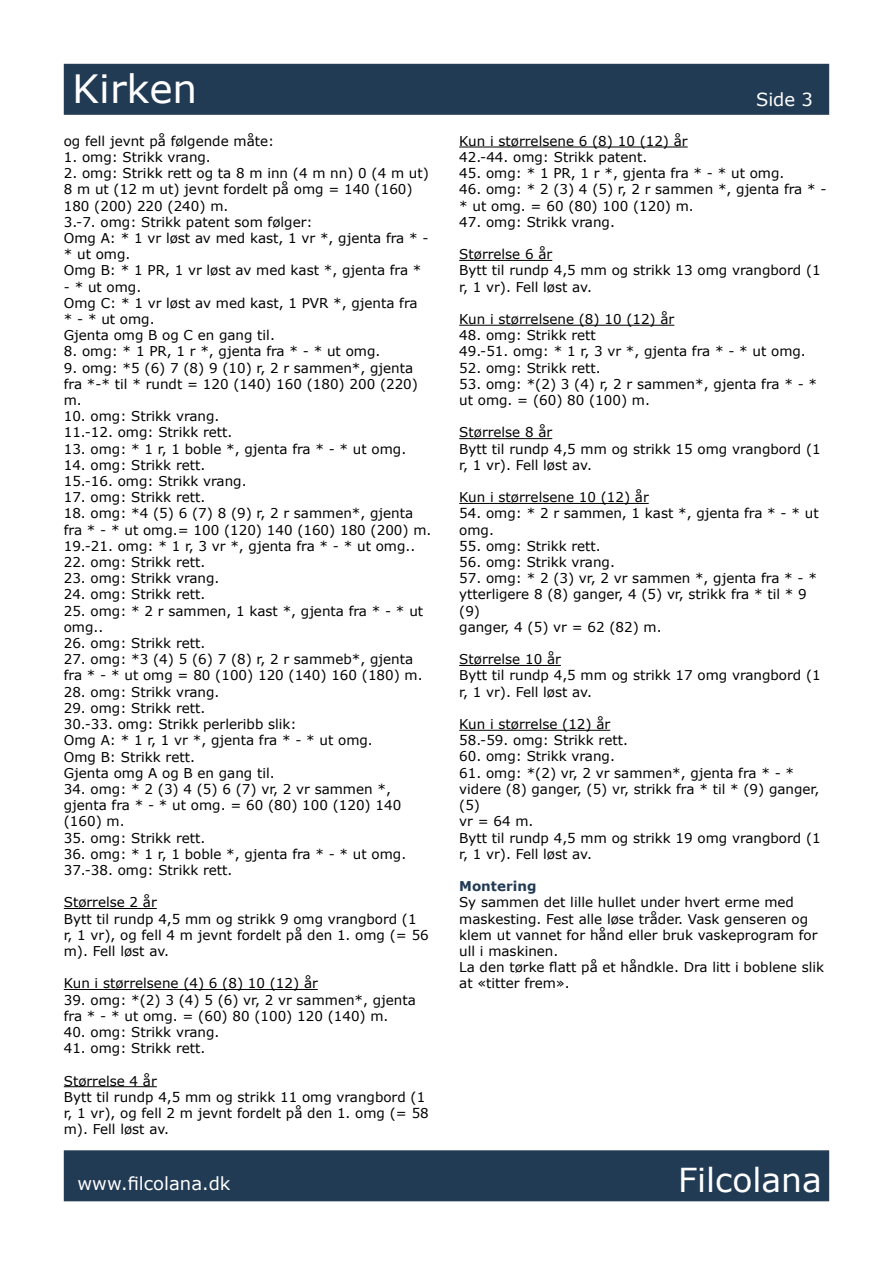
<style>
.page{position:relative;width:893px;height:1263px;background:#fff}
.page>*{position:absolute;margin:0;border:0;box-sizing:border-box;transform-origin:0 0}
.t1{font:39px "Verdana";color:#fff}
.t2{font:33px "Verdana";color:#fff}
.t3{font:18px "Verdana";color:#fff}
.t4{font:13.5px/16.2px "Verdana";color:#000}
.t5{font:700 13.5px "Verdana";color:#223b54}
</style>
<div class="page">
<div style="left:64px;top:64px;width:765px;height:51px;background:#223b54;border:2px solid #243c54"></div>
<div style="left:64px;top:1150px;width:765px;height:51px;background:#223b54;border:2px solid #243c54"></div>
<hr style="left:64px;top:908px;width:93px;height:1px;background:#000">
<hr style="left:64px;top:989px;width:254px;height:1px;background:#000">
<hr style="left:64px;top:1086px;width:93px;height:1px;background:#000">
<hr style="left:459px;top:147px;width:229px;height:1px;background:#000">
<hr style="left:459px;top:260px;width:93px;height:1px;background:#000">
<hr style="left:459px;top:325px;width:215px;height:1px;background:#000">
<hr style="left:459px;top:438px;width:93px;height:1px;background:#000">
<hr style="left:459px;top:503px;width:190px;height:1px;background:#000">
<hr style="left:459px;top:665px;width:102px;height:1px;background:#000">
<hr style="left:459px;top:730px;width:151px;height:1px;background:#000">
<h1 class="t1" style="left:72px;top:62px;width:126px">Kirken</h1>
<p class="t4" style="left:64px;top:133px;width:212px">og fell jevnt på følgende måte:</p>
<p class="t4" style="left:64px;top:149px;width:149px">1. omg: Strikk vrang.</p>
<p class="t4" style="left:64px;top:165px;width:367px">2. omg: Strikk rett og ta 8 m inn (4 m nn) 0 (4 m ut)<br>8 m ut (12 m ut) jevnt fordelt på omg = 140 (160)<br>180 (200) 220 (240) m.<br>3.-7. omg: Strikk patent som følger:<br>Omg A: * 1 vr løst av med kast, 1 vr *, gjenta fra * - * ut omg.<br>Omg B: * 1 PR, 1 vr løst av med kast *, gjenta fra *</p>
<p class="t4" style="left:64px;top:278px;width:355px">- * ut omg.<br>Omg C: * 1 vr løst av med kast, 1 PVR *, gjenta fra * - * ut omg.<br>Gjenta omg B og C en gang til.</p>
<p class="t4" style="left:64px;top:343px;width:318px">8. omg: * 1 PR, 1 r *, gjenta fra * - * ut omg.</p>
<p class="t4" style="left:64px;top:359px;width:356px">9. omg: *5 (6) 7 (8) 9 (10) r, 2 r sammen*, gjenta fra *-* til * rundt = 120 (140) 160 (180) 200 (220) m.</p>
<p class="t4" style="left:64px;top:408px;width:170px">10. omg: Strikk vrang.<br>11.-12. omg: Strikk rett.</p>
<p class="t4" style="left:64px;top:440px;width:344px">13. omg: * 1 r, 1 boble *, gjenta fra * - * ut omg.</p>
<p class="t4" style="left:64px;top:457px;width:184px">14. omg: Strikk rett.<br>15.-16. omg: Strikk vrang.</p>
<p class="t4" style="left:64px;top:489px;width:143px">17. omg: Strikk rett.</p>
<p class="t4" style="left:64px;top:505px;width:369px">18. omg: *4 (5) 6 (7) 8 (9) r, 2 r sammen*, gjenta fra * - * ut omg.= 100 (120) 140 (160) 180 (200) m.<br>19.-21. omg: * 1 r, 3 vr *, gjenta fra * - * ut omg..</p>
<p class="t4" style="left:64px;top:554px;width:143px">22. omg: Strikk rett.</p>
<p class="t4" style="left:64px;top:570px;width:157px">23. omg: Strikk vrang.</p>
<p class="t4" style="left:64px;top:586px;width:143px">24. omg: Strikk rett.</p>
<p class="t4" style="left:64px;top:602px;width:361px">25. omg: * 2 r sammen, 1 kast *, gjenta fra * - * ut omg..</p>
<p class="t4" style="left:64px;top:635px;width:143px">26. omg: Strikk rett.</p>
<p class="t4" style="left:64px;top:651px;width:360px">27. omg: *3 (4) 5 (6) 7 (8) r, 2 r sammeb*, gjenta fra * - * ut omg = 80 (100) 120 (140) 160 (180) m.</p>
<p class="t4" style="left:64px;top:683px;width:157px">28. omg: Strikk vrang.</p>
<p class="t4" style="left:64px;top:700px;width:311px">29. omg: Strikk rett.<br>30.-33. omg: Strikk perleribb slik:<br>Omg A: * 1 r, 1 vr *, gjenta fra * - * ut omg.<br>Omg B: Strikk rett.<br>Gjenta omg A og B en gang til.</p>
<p class="t4" style="left:64px;top:781px;width:339px">34. omg: * 2 (3) 4 (5) 6 (7) vr, 2 vr sammen *, gjenta fra * - * ut omg. = 60 (80) 100 (120) 140 (160) m.</p>
<p class="t4" style="left:64px;top:829px;width:143px">35. omg: Strikk rett.</p>
<p class="t4" style="left:64px;top:845px;width:344px">36. omg: * 1 r, 1 boble *, gjenta fra * - * ut omg.<br>37.-38. omg: Strikk rett.</p>
<p class="t4" style="left:64px;top:894px;width:367px">Størrelse 2 år<br>Bytt til rundp 4,5 mm og strikk 9 omg vrangbord (1<br>r, 1 vr), og fell 4 m jevnt fordelt på den 1. omg (= 56 m). Fell løst av.</p>
<p class="t4" style="left:64px;top:975px;width:256px">Kun i størrelsene (4) 6 (8) 10 (12) år</p>
<p class="t4" style="left:64px;top:991px;width:354px">39. omg: *(2) 3 (4) 5 (6) vr, 2 vr sammen*, gjenta fra * - * ut omg. = (60) 80 (100) 120 (140) m.</p>
<p class="t4" style="left:64px;top:1024px;width:157px">40. omg: Strikk vrang.</p>
<p class="t4" style="left:64px;top:1040px;width:143px">41. omg: Strikk rett.</p>
<p class="t4" style="left:64px;top:1072px;width:367px">Størrelse 4 år<br>Bytt til rundp 4,5 mm og strikk 11 omg vrangbord (1 r, 1 vr), og fell 2 m jevnt fordelt på den 1. omg (= 58 m). Fell løst av.</p>
<h3 class="t3" style="left:756px;top:87px;width:58px">Side 3</h3>
<p class="t4" style="left:459px;top:133px;width:230px">Kun i størrelsene 6 (8) 10 (12) år<br>42.-44. omg: Strikk patent.</p>
<p class="t4" style="left:459px;top:165px;width:327px">45. omg: * 1 PR, 1 r *, gjenta fra * - * ut omg.</p>
<p class="t4" style="left:459px;top:181px;width:369px">46. omg: * 2 (3) 4 (5) r, 2 r sammen *, gjenta fra * - * ut omg. = 60 (80) 100 (120) m.</p>
<p class="t4" style="left:459px;top:214px;width:157px">47. omg: Strikk vrang.</p>
<p class="t4" style="left:459px;top:246px;width:363px">Størrelse 6 år<br>Bytt til rundp 4,5 mm og strikk 13 omg vrangbord (1 r, 1 vr). Fell løst av.</p>
<p class="t4" style="left:459px;top:311px;width:217px">Kun i størrelsene (8) 10 (12) år</p>
<p class="t4" style="left:459px;top:327px;width:348px">48. omg: Strikk rett<br>49.-51. omg: * 1 r, 3 vr *, gjenta fra * - * ut omg.</p>
<p class="t4" style="left:459px;top:359px;width:143px">52. omg: Strikk rett.</p>
<p class="t4" style="left:459px;top:376px;width:359px">53. omg: *(2) 3 (4) r, 2 r sammen*, gjenta fra * - * ut omg. = (60) 80 (100) m.</p>
<p class="t4" style="left:459px;top:424px;width:363px">Størrelse 8 år<br>Bytt til rundp 4,5 mm og strikk 15 omg vrangbord (1 r, 1 vr). Fell løst av.</p>
<p class="t4" style="left:459px;top:489px;width:191px">Kun i størrelsene 10 (12) år</p>
<p class="t4" style="left:459px;top:505px;width:361px">54. omg: * 2 r sammen, 1 kast *, gjenta fra * - * ut omg.</p>
<p class="t4" style="left:459px;top:538px;width:143px">55. omg: Strikk rett.</p>
<p class="t4" style="left:459px;top:554px;width:157px">56. omg: Strikk vrang.</p>
<p class="t4" style="left:459px;top:570px;width:359px">57. omg: * 2 (3) vr, 2 vr sammen *, gjenta fra * - * ytterligere 8 (8) ganger, 4 (5) vr, strikk fra * til * 9 (9)<br>ganger, 4 (5) vr = 62 (82) m.</p>
<p class="t4" style="left:459px;top:651px;width:363px">Størrelse 10 år<br>Bytt til rundp 4,5 mm og strikk 17 omg vrangbord (1 r, 1 vr). Fell løst av.</p>
<p class="t4" style="left:459px;top:716px;width:170px">Kun i størrelse (12) år<br>58.-59. omg: Strikk rett.</p>
<p class="t4" style="left:459px;top:748px;width:157px">60. omg: Strikk vrang.</p>
<p class="t4" style="left:459px;top:764px;width:363px">61. omg: *(2) vr, 2 vr sammen*, gjenta fra * - * videre (8) ganger, (5) vr, strikk fra * til * (9) ganger, (5)<br>vr = 64 m.<br>Bytt til rundp 4,5 mm og strikk 19 omg vrangbord (1 r, 1 vr). Fell løst av.</p>
<p class="t5" style="left:459px;top:877px;width:79px">Montering</p>
<p class="t4" style="left:459px;top:894px;width:366px">Sy sammen det lille hullet under hvert erme med maskesting. Fest alle løse tråder. Vask genseren og klem ut vannet for hånd eller bruk vaskeprogram for ull i maskinen.<br>La den tørke flatt på et håndkle. Dra litt i boblene slik at «titter frem».</p>
<h3 class="t3" style="left:78px;top:1171px;width:154px">www.filcolana.dk</h3>
<h2 class="t2" style="left:678px;top:1157px;width:145px">Filcolana</h2>
</div>
